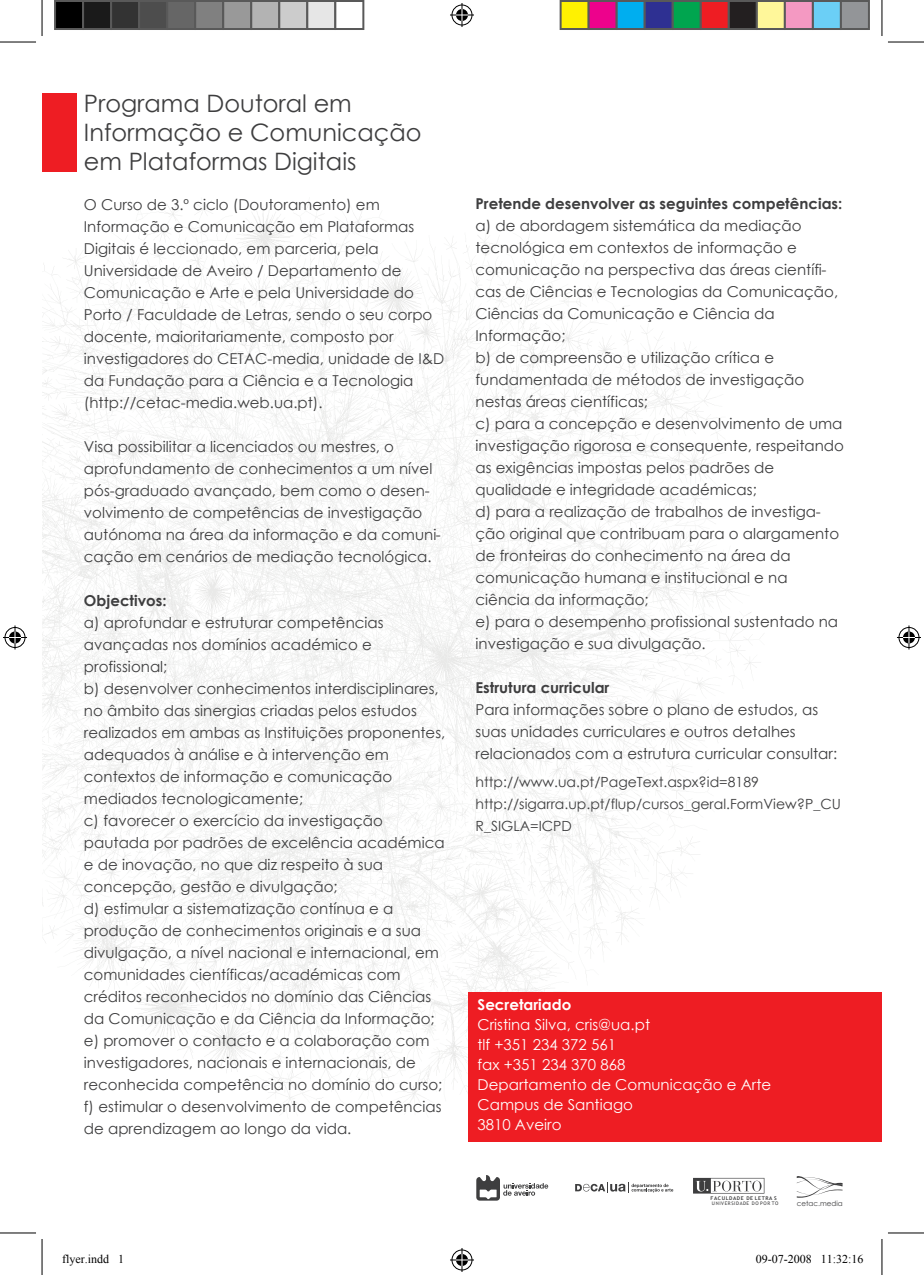
<style>
.page{position:relative;width:924px;height:1275px;background:#fff}
.page>*{position:absolute;margin:0;border:0;box-sizing:border-box;transform-origin:0 0}
.t1{font:24px/28.8px "Century Gothic";color:#3e3e3f}
.t2{font:15px/22px "Century Gothic";color:#3e3e3f}
.t3{font:15px/20px "Century Gothic";color:#fff}
.t4{font:700 15px "Century Gothic";color:#3e3e3f}
.t5{font:700 15px "Century Gothic";color:#fff}
.t6{font:14px/22px "Century Gothic";color:#3e3e3f}
.t7{font:12px "Times New Roman";color:#000}
.t8{font:7.2px "Century Gothic";color:#3e3e3f}
.t9{font:700 5.2px "Trebuchet MS";letter-spacing:.11em;color:#3e3e3f}
.t10{font:4.8px "Trebuchet MS";letter-spacing:.115em;color:#3e3e3f}
</style>
<div class="page">
<svg style="left:796px;top:1176px;width:46px;height:22px"></svg>
<svg style="left:575px;top:1182px;width:98px;height:11px"></svg>
<svg style="left:476px;top:1175px;width:72px;height:25px"></svg>
<svg style="left:693px;top:1177px;width:71px;height:16px"></svg>
<img style="left:42px;top:205px;width:720px;height:905px">
<div style="left:468px;top:992px;width:413px;height:149px;background:#ee1d23"></div>
<div style="left:42px;top:93px;width:34px;height:78px;background:#ee1d23"></div>
<hr style="left:0;top:42px;width:36px;height:1px;background:#000">
<hr style="left:887px;top:42px;width:36px;height:1px;background:#000">
<hr style="left:0;top:1232px;width:36px;height:1px;background:#000">
<hr style="left:887px;top:1232px;width:36px;height:1px;background:#000">
<hr style="left:42px;top:0;width:1px;height:36px;background:#000">
<hr style="left:42px;top:1239px;width:1px;height:36px;background:#000">
<hr style="left:881px;top:0;width:1px;height:36px;background:#000">
<hr style="left:881px;top:1239px;width:1px;height:36px;background:#000">
<svg style="left:450px;top:3px;width:24px;height:24px"></svg>
<svg style="left:450px;top:1248px;width:24px;height:24px"></svg>
<svg style="left:3px;top:625px;width:24px;height:24px"></svg>
<svg style="left:897px;top:625px;width:23px;height:24px"></svg>
<div style="left:55px;top:1px;width:28px;height:28px;background:#000"></div>
<div style="left:54px;top:0;width:30px;height:30px;border:2px solid #595959"></div>
<div style="left:83px;top:1px;width:28px;height:28px;background:#1a1a1a"></div>
<div style="left:82px;top:0;width:30px;height:30px;border:2px solid #595959"></div>
<div style="left:111px;top:1px;width:28px;height:28px;background:#333"></div>
<div style="left:110px;top:0;width:30px;height:30px;border:2px solid #595959"></div>
<div style="left:139px;top:1px;width:28px;height:28px;background:#4d4d4d"></div>
<div style="left:138px;top:0;width:30px;height:30px;border:2px solid #595959"></div>
<div style="left:167px;top:1px;width:28px;height:28px;background:#666"></div>
<div style="left:166px;top:0;width:30px;height:30px;border:2px solid #595959"></div>
<div style="left:195px;top:1px;width:28px;height:28px;background:#808080"></div>
<div style="left:194px;top:0;width:30px;height:30px;border:2px solid #595959"></div>
<div style="left:223px;top:1px;width:28px;height:28px;background:#999"></div>
<div style="left:222px;top:0;width:30px;height:30px;border:2px solid #595959"></div>
<div style="left:251px;top:1px;width:28px;height:28px;background:#b3b3b3"></div>
<div style="left:250px;top:0;width:30px;height:30px;border:2px solid #595959"></div>
<div style="left:279px;top:1px;width:28px;height:28px;background:#ccc"></div>
<div style="left:278px;top:0;width:30px;height:30px;border:2px solid #595959"></div>
<div style="left:307px;top:1px;width:28px;height:28px;background:#e6e6e6"></div>
<div style="left:306px;top:0;width:30px;height:30px;border:2px solid #595959"></div>
<div style="left:334px;top:0;width:30px;height:30px;border:2px solid #595959"></div>
<div style="left:560px;top:1px;width:28px;height:28px;background:#fff101"></div>
<div style="left:559px;top:0;width:30px;height:30px;border:2px solid #595959"></div>
<div style="left:588px;top:1px;width:28px;height:28px;background:#ed028c"></div>
<div style="left:587px;top:0;width:30px;height:30px;border:2px solid #595959"></div>
<div style="left:616px;top:1px;width:28px;height:28px;background:#00aeef"></div>
<div style="left:615px;top:0;width:30px;height:30px;border:2px solid #595959"></div>
<div style="left:644px;top:1px;width:28px;height:28px;background:#2e3092"></div>
<div style="left:643px;top:0;width:30px;height:30px;border:2px solid #595959"></div>
<div style="left:672px;top:1px;width:28px;height:28px;background:#00a54f"></div>
<div style="left:671px;top:0;width:30px;height:30px;border:2px solid #595959"></div>
<div style="left:700px;top:1px;width:28px;height:28px;background:#ee1d23"></div>
<div style="left:699px;top:0;width:30px;height:30px;border:2px solid #595959"></div>
<div style="left:728px;top:1px;width:28px;height:28px;background:#231f20"></div>
<div style="left:727px;top:0;width:30px;height:30px;border:2px solid #595959"></div>
<div style="left:756px;top:1px;width:28px;height:28px;background:#fff79a"></div>
<div style="left:755px;top:0;width:30px;height:30px;border:2px solid #595959"></div>
<div style="left:784px;top:1px;width:28px;height:28px;background:#f499c2"></div>
<div style="left:783px;top:0;width:30px;height:30px;border:2px solid #595959"></div>
<div style="left:812px;top:1px;width:28px;height:28px;background:#6bcff6"></div>
<div style="left:811px;top:0;width:30px;height:30px;border:2px solid #595959"></div>
<div style="left:840px;top:1px;width:28px;height:28px;background:#939598"></div>
<div style="left:839px;top:0;width:30px;height:30px;border:2px solid #595959"></div>
<h1 class="t1" style="left:84px;top:89px;width:339px">Programa Doutoral em<br>Informação e Comunicação em Plataformas Digitais</h1>
<p class="t2" style="left:84px;top:193px;width:362px">O Curso de 3.º ciclo (Doutoramento) em Informação e Comunicação em Plataformas Digitais é leccionado, em parceria, pela Universidade de Aveiro / Departamento de Comunicação e Arte e pela Universidade do Porto / Faculdade de Letras, sendo o seu corpo docente, maioritariamente, composto por investigadores do CETAC-media, unidade de I&amp;D da Fundação para a Ciência e a Tecnologia (http://cetac-media.web.ua.pt).</p>
<p class="t2" style="left:84px;top:435px;width:358px">Visa possibilitar a licenciados ou mestres, o aprofundamento de conhecimentos a um nível pós-graduado avançado, bem como o desen&shy;volvimento de competências de investigação autónoma na área da informação e da comuni&shy;cação em cenários de mediação tecnológica.</p>
<p class="t4" style="left:84px;top:589px;width:84px">Objectivos:</p>
<p class="t2" style="left:84px;top:611px;width:363px">a) aprofundar e estruturar competências avançadas nos domínios académico e profissional;<br>b) desenvolver conhecimentos interdisciplinares, no âmbito das sinergias criadas pelos estudos realizados em ambas as Instituições proponentes, adequados à análise e à intervenção em contextos de informação e comunicação mediados tecnologicamente;<br>c) favorecer o exercício da investigação pautada por padrões de excelência académica e de inovação, no que diz respeito à sua concepção, gestão e divulgação;<br>d) estimular a sistematização contínua e a produção de conhecimentos originais e a sua divulgação, a nível nacional e internacional, em comunidades científicas/académicas com créditos reconhecidos no domínio das Ciências da Comunicação e da Ciência da Informação; e) promover o contacto e a colaboração com investigadores, nacionais e internacionais, de reconhecida competência no domínio do curso; f) estimular o desenvolvimento de competências de aprendizagem ao longo da vida.</p>
<p class="t4" style="left:475px;top:192px;width:368px">Pretende desenvolver as seguintes competências:</p>
<p class="t2" style="left:475px;top:214px;width:370px">a) de abordagem sistemática da mediação tecnológica em contextos de informação e comunicação na perspectiva das áreas científi&shy;cas de Ciências e Tecnologias da Comunicação, Ciências da Comunicação e Ciência da Informação;<br>b) de compreensão e utilização crítica e fundamentada de métodos de investigação nestas áreas científicas;<br>c) para a concepção e desenvolvimento de uma investigação rigorosa e consequente, respeitando as exigências impostas pelos padrões de qualidade e integridade académicas;<br>d) para a realização de trabalhos de investiga&shy;ção original que contribuam para o alargamento de fronteiras do conhecimento na área da comunicação humana e institucional e na ciência da informação;<br>e) para o desempenho profissional sustentado na investigação e sua divulgação.</p>
<p class="t4" style="left:475px;top:676px;width:135px">Estrutura curricular</p>
<p class="t2" style="left:475px;top:699px;width:363px">Para informações sobre o plano de estudos, as suas unidades curriculares e outros detalhes relacionados com a estrutura curricular consultar:</p>
<p class="t6" style="left:475px;top:771px;width:367px">http://www.ua.pt/PageText.aspx?id=8189 http://sigarra.up.pt/flup/cursos_geral.FormView?P_CU<br>R_SIGLA=ICPD</p>
<p class="t5" style="left:477px;top:992px;width:95px">Secretariado</p>
<p class="t3" style="left:477px;top:1014px;width:295px">Cristina Silva, cris@ua.pt<br>tlf +351 234 372 561<br>fax +351 234 370 868<br>Departamento de Comunicação e Arte<br>Campus de Santiago<br>3810 Aveiro</p>
<p class="t9" style="left:710px;top:1194px;width:68px">FACULDADE DE LETRA S</p>
<p class="t10" style="left:711px;top:1200px;width:68px">UNIVERSIDADE DO POR TO</p>
<p class="t8" style="left:796px;top:1198px;width:47px">cetac.media</p>
<p class="t7" style="left:62px;top:1250px;width:63px">flyer.indd 1</p>
<p class="t7" style="left:755px;top:1250px;width:109px">09-07-2008 11:32:16</p>
</div>
